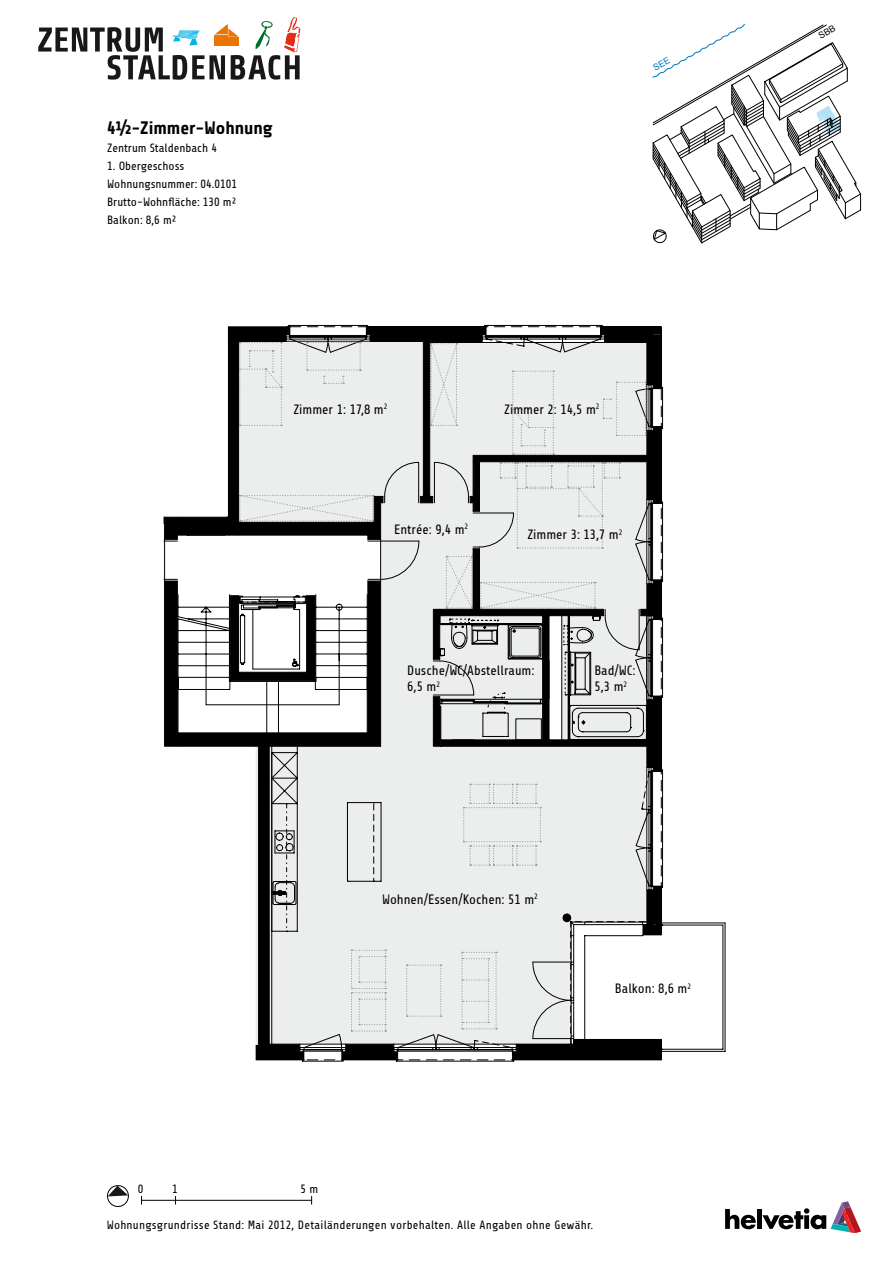
<style>
.page{position:relative;width:893px;height:1263px;background:#fff}
.page>*{position:absolute;margin:0;border:0;box-sizing:border-box;transform-origin:0 0}
.t1{font:700 18px "Share";color:#000}
.t2{font:13.5px/16.2px "Share";color:#000}
.t3{font:12px/18px "Share";color:#000}
.t4{font:12px "Share";letter-spacing:.02em;color:#000}
</style>
<div class="page">
<svg style="left:163px;top:325px;width:563px;height:737px;fill:#eceded"></svg>
<svg style="left:725px;top:1209px;width:31px;height:20px"></svg>
<div style="left:757px;top:1209px;width:5px;height:20px;background:#000"></div>
<svg style="left:762px;top:1201px;width:99px;height:31px"></svg>
<svg style="left:109px;top:1187px;width:18px;height:9px"></svg>
<div style="left:107px;top:1185px;width:22px;height:22px;border:1px solid #000;border-radius:50%"></div>
<hr style="left:141px;top:1200px;width:170px;height:1px;background:#000">
<svg style="left:38px;top:17px;width:262px;height:63px"></svg>
<svg style="left:652px;top:24px;width:209px;height:220px"></svg>
<h1 class="t1" style="left:107px;top:118px;width:167px">4½-Zimmer-Wohnung</h1>
<p class="t3" style="left:107px;top:139px;width:111px">Zentrum Staldenbach 4</p>
<p class="t3" style="left:107px;top:157px;width:132px">1. Obergeschoss<br>Wohnungsnummer: 04.0101<br>Brutto-Wohnfläche: 130 m²<br>Balkon: 8,6 m²</p>
<p class="t2" style="left:293px;top:402px;width:96px">Zimmer 1: 17,8 m<sup>2</sup></p>
<p class="t2" style="left:504px;top:402px;width:97px">Zimmer 2: 14,5 m<sup>2</sup></p>
<p class="t2" style="left:394px;top:522px;width:76px">Entrée: 9,4 m<sup>2</sup></p>
<p class="t2" style="left:527px;top:527px;width:97px">Zimmer 3: 13,7 m<sup>2</sup></p>
<p class="t2" style="left:407px;top:663px;width:129px">Dusche/WC/Abstellraum:<br>6,5 m<sup>2</sup></p>
<p class="t2" style="left:594px;top:663px;width:43px">Bad/WC:<br>5,3 m<sup>2</sup></p>
<p class="t2" style="left:382px;top:892px;width:157px">Wohnen/Essen/Kochen: 51 m<sup>2</sup></p>
<p class="t2" style="left:615px;top:981px;width:78px">Balkon: 8,6 m<sup>2</sup></p>
<p class="t4" style="left:138px;top:1182px;width:7px">0</p>
<p class="t4" style="left:172px;top:1182px;width:7px">1</p>
<p class="t4" style="left:301px;top:1182px;width:19px">5 m</p>
<p class="t4" style="left:107px;top:1218px;width:488px">Wohnungsgrundrisse Stand: Mai 2012, Detailänderungen vorbehalten. Alle Angaben ohne Gewähr.</p>
</div>
